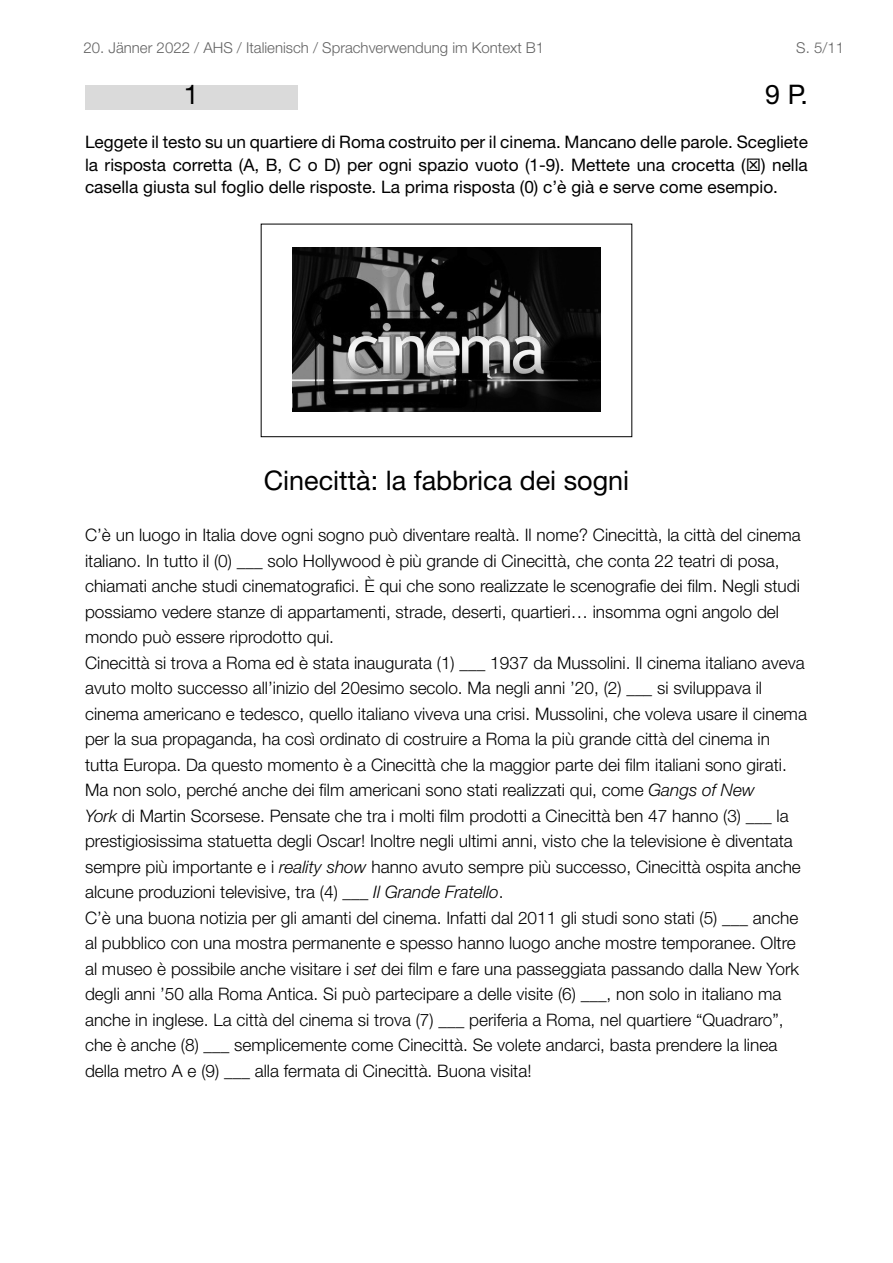
<style>
.page{position:relative;width:893px;height:1263px;background:#fff}
.page>*{position:absolute;margin:0;border:0;box-sizing:border-box;transform-origin:0 0}
.t1{font:27px "Helvetica Neue LT Pro";color:#000}
.t2{font:300 17.25px/25.5px "Helvetica Neue LT Pro";color:#000}
.t3{font:17.25px/22.5px "Helvetica Neue LT Pro";color:#000;text-align:justify}
.t4{font:300 15px "Helvetica Neue LT Std";color:#636363}
.s1{font-style:italic}
</style>
<div class="page">
<div style="left:85px;top:85px;width:213px;height:24px;background:#dadada"></div>
<div style="left:261px;top:224px;width:371px;height:213px;border:1px solid #000"></div>
<img style="left:292px;top:247px;width:309px;height:164px">
<p class="t4" style="left:84px;top:39px;width:462px">20. Jänner 2022 / AHS / Italienisch / Sprachverwendung im Kontext B1</p>
<p class="t4" style="left:796px;top:39px;width:49px">S. 5/11</p>
<h1 class="t1" style="left:184px;top:78px;width:17px">1</h1>
<h1 class="t1" style="left:765px;top:78px;width:44px">9 P.</h1>
<p class="t3" style="left:85px;top:130px;width:724px">Leggete il testo su un quartiere di Roma costruito per il cinema. Mancano delle parole. Scegliete la risposta corretta (A, B, C o D) per ogni spazio vuoto (1-9). Mettete una crocetta ( ) nella casella giusta sul foglio delle risposte. La prima risposta (0) c’è già e serve come esempio.</p>
<h1 class="t1" style="left:264px;top:464px;width:367px">Cinecittà: la fabbrica dei sogni</h1>
<p class="t2" style="left:85px;top:522px;width:723px">C’è un luogo in Italia dove ogni sogno può diventare realtà. Il nome? Cinecittà, la città del cinema italiano. In tutto il (0) ___ solo Hollywood è più grande di Cinecittà, che conta 22 teatri di posa, chiamati anche studi cinematografici. È qui che sono realizzate le scenografie dei film. Negli studi possiamo vedere stanze di appartamenti, strade, deserti, quartieri… insomma ogni angolo del mondo può essere riprodotto qui.<br>Cinecittà si trova a Roma ed è stata inaugurata (1) ___ 1937 da Mussolini. Il cinema italiano aveva avuto molto successo all’inizio del 20esimo secolo. Ma negli anni ’20, (2) ___ si sviluppava il cinema americano e tedesco, quello italiano viveva una crisi. Mussolini, che voleva usare il cinema per la sua propaganda, ha così ordinato di costruire a Roma la più grande città del cinema in tutta Europa. Da questo momento è a Cinecittà che la maggior parte dei film italiani sono girati.<br>Ma non solo, perché anche dei film americani sono stati realizzati qui, come <span class="s1">Gangs of New<br>York</span> di Martin Scorsese. Pensate che tra i molti film prodotti a Cinecittà ben 47 hanno (3) ___ la prestigiosissima statuetta degli Oscar! Inoltre negli ultimi anni, visto che la televisione è diventata sempre più importante e i <span class="s1">reality show</span> hanno avuto sempre più successo, Cinecittà ospita anche alcune produzioni televisive, tra (4) ___ <span class="s1">Il Grande Fratello</span>.<br>C’è una buona notizia per gli amanti del cinema. Infatti dal 2011 gli studi sono stati (5) ___ anche al pubblico con una mostra permanente e spesso hanno luogo anche mostre temporanee. Oltre al museo è possibile anche visitare i <span class="s1">set</span> dei film e fare una passeggiata passando dalla New York degli anni ’50 alla Roma Antica. Si può partecipare a delle visite (6) ___, non solo in italiano ma anche in inglese. La città del cinema si trova (7) ___ periferia a Roma, nel quartiere “Quadraro”, che è anche (8) ___ semplicemente come Cinecittà. Se volete andarci, basta prendere la linea della metro A e (9) ___ alla fermata di Cinecittà. Buona visita!</p>
</div>
